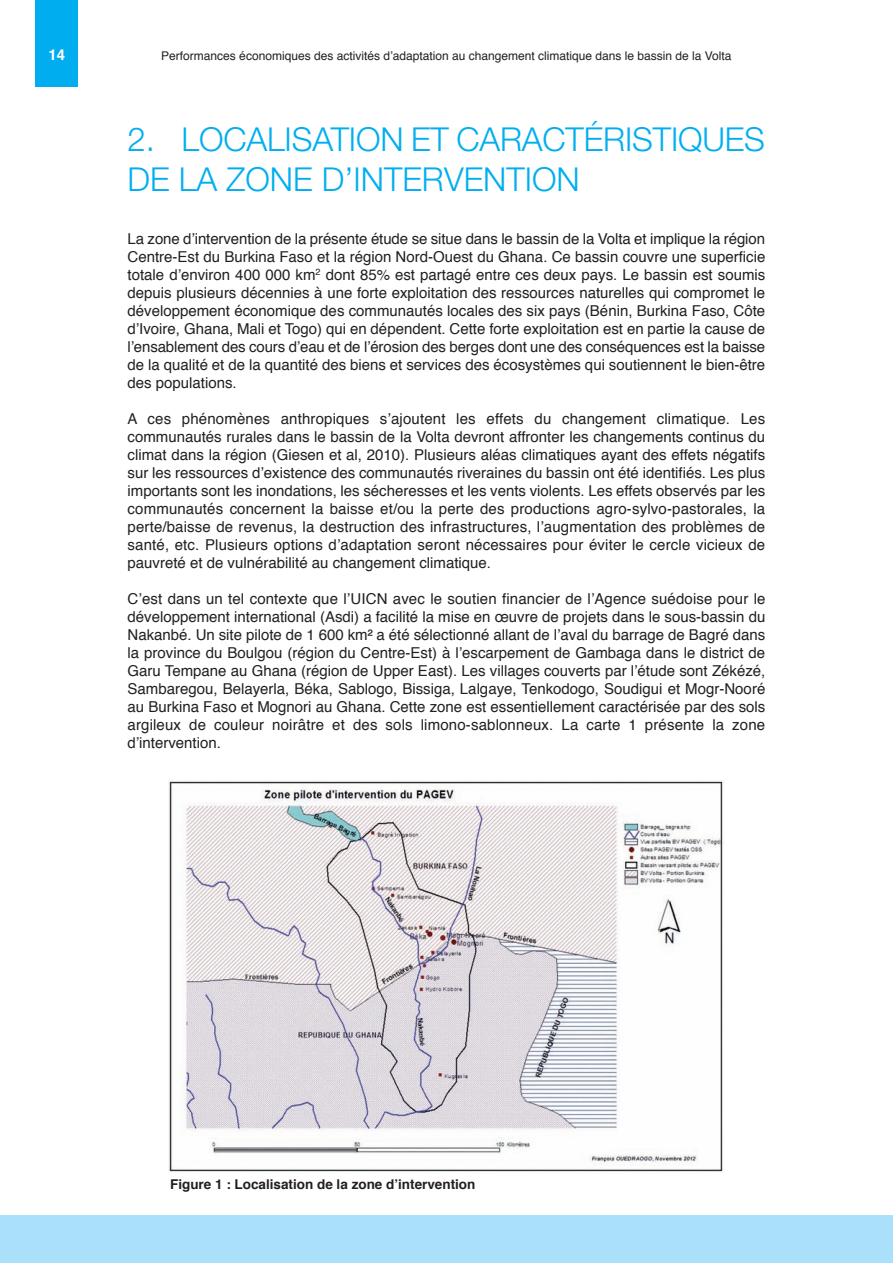
<style>
.page{position:relative;width:893px;height:1263px;background:#fff}
.page>*{position:absolute;margin:0;border:0;box-sizing:border-box;transform-origin:0 0}
.t1{font:300 33px/39.6px "Helvetica Neue";letter-spacing:-.005em;color:#00aeef}
.t2{font:15px/18px "Helvetica";color:#231f20;text-align:justify}
.t3{font:700 15px "Helvetica";color:#fff}
.t4{font:700 13.5px "Helvetica";color:#231f20}
.t5{font:12px "Helvetica";color:#231f20}
</style>
<div class="page">
<div style="left:36px;top:0;width:42px;height:86px;background:#00aeef"></div>
<div style="left:0;top:1215px;width:893px;height:48px;background:#aae0f9"></div>
<img style="left:168px;top:779px;width:557px;height:393px">
<p class="t3" style="left:48px;top:48px;width:18px">14</p>
<p class="t5" style="left:161px;top:50px;width:572px">Performances économiques des activités d’adaptation au changement climatique dans le bassin de la Volta</p>
<h1 class="t1" style="left:128px;top:123px;width:639px">2. LOCALISATION ET CARACTÉRISTIQUES<br>DE LA ZONE D’INTERVENTION</h1>
<p class="t2" style="left:128px;top:231px;width:639px">La zone d’intervention de la présente étude se situe dans le bassin de la Volta et implique la région Centre-Est du Burkina Faso et la région Nord-Ouest du Ghana. Ce bassin couvre une superficie totale d’environ 400 000 km<sup>2</sup> dont 85% est partagé entre ces deux pays. Le bassin est soumis depuis plusieurs décennies à une forte exploitation des ressources naturelles qui compromet le développement économique des communautés locales des six pays (Bénin, Burkina Faso, Côte d’Ivoire, Ghana, Mali et Togo) qui en dépendent. Cette forte exploitation est en partie la cause de l’ensablement des cours d’eau et de l’érosion des berges dont une des conséquences est la baisse de la qualité et de la quantité des biens et services des écosystèmes qui soutiennent le bien-être des populations.</p>
<p class="t2" style="left:128px;top:411px;width:639px">A ces phénomènes anthropiques s’ajoutent les effets du changement climatique. Les communautés rurales dans le bassin de la Volta devront affronter les changements continus du climat dans la région (Giesen et al, 2010). Plusieurs aléas climatiques ayant des effets négatifs sur les ressources d’existence des communautés riveraines du bassin ont été identifiés. Les plus importants sont les inondations, les sécheresses et les vents violents. Les effets observés par les communautés concernent la baisse et/ou la perte des productions agro-sylvo-pastorales, la perte/baisse de revenus, la destruction des infrastructures, l’augmentation des problèmes de santé, etc. Plusieurs options d’adaptation seront nécessaires pour éviter le cercle vicieux de pauvreté et de vulnérabilité au changement climatique.</p>
<p class="t2" style="left:128px;top:591px;width:639px">C’est dans un tel contexte que l’UICN avec le soutien financier de l’Agence suédoise pour le développement international (Asdi) a facilité la mise en œuvre de projets dans le sous-bassin du Nakanbé. Un site pilote de 1 600 km² a été sélectionné allant de l’aval du barrage de Bagré dans la province du Boulgou (région du Centre-Est) à l’escarpement de Gambaga dans le district de Garu Tempane au Ghana (région de Upper East). Les villages couverts par l’étude sont Zékézé, Sambaregou, Belayerla, Béka, Sablogo, Bissiga, Lalgaye, Tenkodogo, Soudigui et Mogr-Nooré au Burkina Faso et Mognori au Ghana. Cette zone est essentiellement caractérisée par des sols argileux de couleur noirâtre et des sols limono-sablonneux. La carte 1 présente la zone d’intervention.</p>
<p class="t4" style="left:170px;top:1178px;width:307px">Figure 1 : Localisation de la zone d’intervention</p>
</div>
